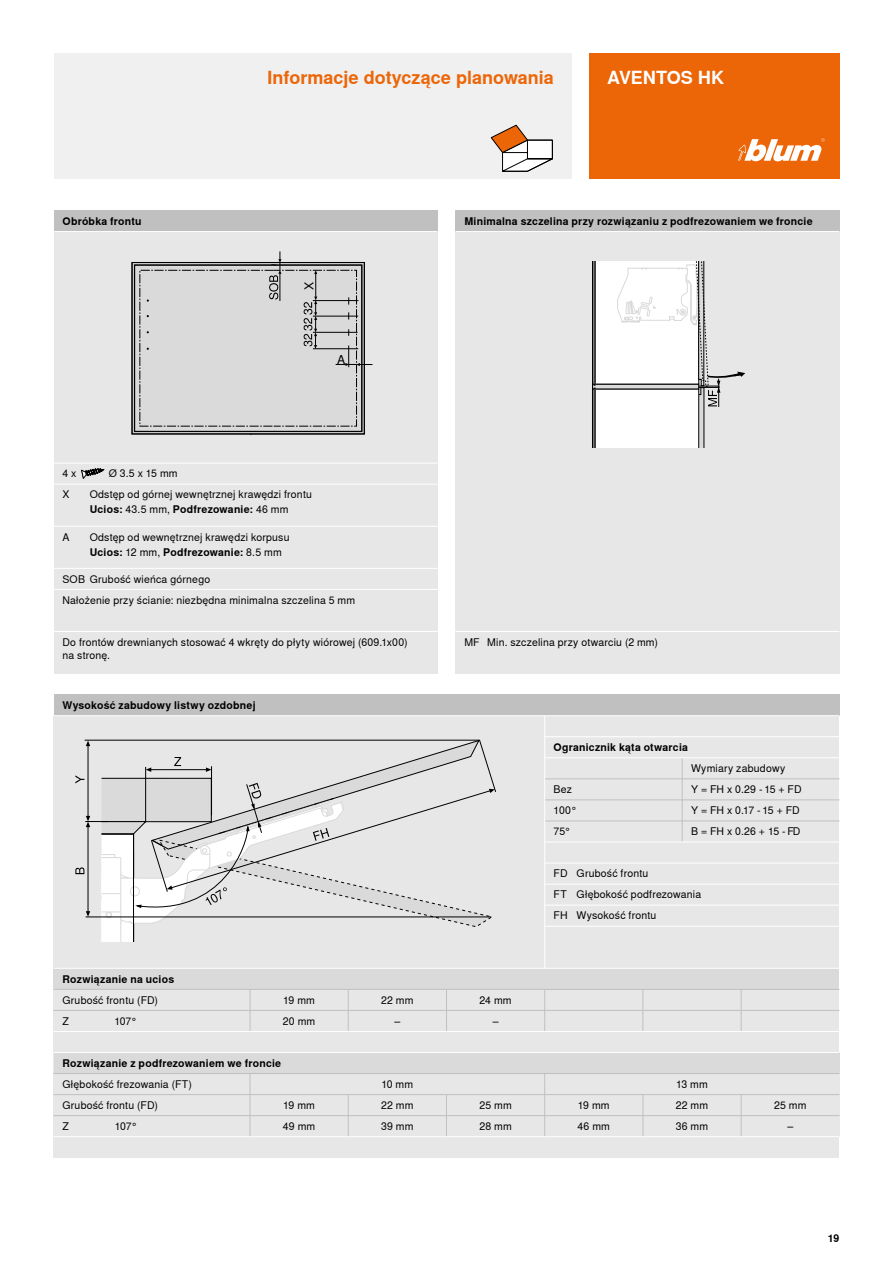
<style>
.page{position:relative;width:893px;height:1263px;background:#fff}
.page>*{position:absolute;margin:0;border:0;box-sizing:border-box;transform-origin:0 0}
.t1{font:700 18px "Nimbus Sans Global";color:#ec6608}
.t2{font:700 18px "Nimbus Sans Global";letter-spacing:-.005em;color:#fff}
.t3{font:10.5px/21px "Nimbus Sans Global";letter-spacing:.02em;color:#000}
.t4{font:700 10.5px "Nimbus Sans Global";letter-spacing:.02em;color:#000}
.t5{font:10.5px/21px "Nimbus Sans Global";color:#000}
.s1{font-weight:700}
</style>
<div class="page">
<div style="left:589px;top:54px;width:250px;height:125px;background:#ec6608"></div>
<div style="left:54px;top:54px;width:517px;height:125px;background:#f0f0f0"></div>
<svg style="left:738px;top:138px;width:87px;height:23px"></svg>
<div style="left:54px;top:232px;width:383px;height:442px;background:#e7e7e7"></div>
<div style="left:455px;top:232px;width:384px;height:442px;background:#e7e7e7"></div>
<div style="left:54px;top:716px;width:785px;height:442px;background:#e7e7e7"></div>
<svg style="left:81px;top:468px;width:23px;height:11px"></svg>
<svg style="left:592px;top:261px;width:153px;height:187px"></svg>
<svg style="left:75px;top:739px;width:421px;height:203px"></svg>
<div style="left:54px;top:210px;width:384px;height:22px;background:#c1c0c0"></div>
<div style="left:455px;top:210px;width:384px;height:22px;background:#c1c0c0"></div>
<div style="left:54px;top:695px;width:785px;height:21px;background:#c1c0c0"></div>
<svg style="left:491px;top:125px;width:62px;height:46px"></svg>
<div style="left:54px;top:968px;width:785px;height:21px;background:#dadada"></div>
<div style="left:54px;top:1052px;width:785px;height:21px;background:#dadada"></div>
<hr style="left:455px;top:231px;width:384px;height:1px;background:#fff">
<hr style="left:54px;top:589px;width:384px;height:1px;background:#fff">
<hr style="left:54px;top:631px;width:384px;height:1px;background:#fff">
<hr style="left:54px;top:463px;width:383px;height:1px;background:#fff">
<hr style="left:54px;top:484px;width:383px;height:1px;background:#fff">
<hr style="left:54px;top:568px;width:384px;height:1px;background:#fff">
<hr style="left:54px;top:526px;width:383px;height:1px;background:#fff">
<hr style="left:54px;top:231px;width:384px;height:1px;background:#fff">
<hr style="left:54px;top:715px;width:785px;height:1px;background:#fff">
<hr style="left:545px;top:736px;width:294px;height:1px;background:#fff">
<hr style="left:545px;top:820px;width:294px;height:1px;background:#c1c0c0">
<hr style="left:545px;top:799px;width:294px;height:1px;background:#c1c0c0">
<hr style="left:545px;top:778px;width:294px;height:1px;background:#c1c0c0">
<hr style="left:455px;top:631px;width:384px;height:1px;background:#fff">
<hr style="left:348px;top:1094px;width:1px;height:42px;background:#c1c0c0">
<hr style="left:446px;top:1094px;width:1px;height:42px;background:#c1c0c0">
<hr style="left:643px;top:1095px;width:1px;height:42px;background:#c1c0c0">
<hr style="left:741px;top:1094px;width:1px;height:42px;background:#c1c0c0">
<hr style="left:54px;top:968px;width:785px;height:1px;background:#fff">
<hr style="left:54px;top:1010px;width:785px;height:1px;background:#c1c0c0">
<hr style="left:54px;top:1094px;width:785px;height:1px;background:#c1c0c0">
<hr style="left:54px;top:1115px;width:785px;height:1px;background:#c1c0c0">
<hr style="left:682px;top:758px;width:1px;height:84px;background:#c1c0c0">
<hr style="left:544px;top:716px;width:1px;height:252px;background:#fff">
<hr style="left:250px;top:989px;width:1px;height:42px;background:#c1c0c0">
<hr style="left:348px;top:989px;width:1px;height:42px;background:#c1c0c0">
<hr style="left:250px;top:1073px;width:1px;height:63px;background:#c1c0c0">
<hr style="left:446px;top:989px;width:1px;height:42px;background:#c1c0c0">
<hr style="left:544px;top:989px;width:1px;height:42px;background:#c1c0c0">
<hr style="left:642px;top:989px;width:1px;height:42px;background:#c1c0c0">
<hr style="left:741px;top:989px;width:1px;height:42px;background:#c1c0c0">
<hr style="left:544px;top:1073px;width:1px;height:64px;background:#c1c0c0">
<hr style="left:54px;top:1073px;width:785px;height:1px;background:#c1c0c0">
<hr style="left:54px;top:1031px;width:785px;height:1px;background:#fff">
<hr style="left:54px;top:1052px;width:785px;height:1px;background:#fff">
<hr style="left:54px;top:1136px;width:785px;height:1px;background:#fff">
<hr style="left:54px;top:989px;width:785px;height:1px;background:#c1c0c0">
<hr style="left:545px;top:842px;width:294px;height:1px;background:#fff">
<hr style="left:545px;top:863px;width:294px;height:1px;background:#fff">
<hr style="left:545px;top:884px;width:294px;height:1px;background:#fff">
<hr style="left:545px;top:905px;width:294px;height:1px;background:#fff">
<hr style="left:545px;top:926px;width:294px;height:1px;background:#fff">
<hr style="left:545px;top:757px;width:294px;height:1px;background:#fff">
<svg style="left:132px;top:251px;width:240px;height:183px"></svg>
<p class="t4" style="left:63px;top:215px;width:81px">Obróbka frontu</p>
<h1 class="t1" style="left:267px;top:67px;width:288px">Informacje dotyczące planowania</h1>
<h1 class="t2" style="left:607px;top:67px;width:119px">AVENTOS HK</h1>
<p class="t4" style="left:464px;top:215px;width:350px">Minimalna szczelina przy rozwiązaniu z podfrezowaniem we froncie</p>
<p class="t3" style="left:63px;top:463px;width:16px">4 x</p>
<p class="t3" style="left:109px;top:463px;width:70px">Ø 3.5 x 15 mm</p>
<p class="t3" style="left:63px;top:484px;width:9px">X</p>
<p class="t3" style="left:90px;top:487px;width:224px;line-height:15px">Odstęp od górnej wewnętrznej krawędzi frontu<br><span class="s1">Ucios:</span> 43.5 mm, <span class="s1">Podfrezowanie:</span> 46 mm</p>
<p class="t3" style="left:63px;top:526px;width:9px">A</p>
<p class="t3" style="left:90px;top:529px;width:201px;line-height:15px">Odstęp od wewnętrznej krawędzi korpusu<br><span class="s1">Ucios:</span> 12 mm, <span class="s1">Podfrezowanie:</span> 8.5 mm</p>
<p class="t3" style="left:63px;top:568px;width:294px">SOB Grubość wieńca górnego<br>Nałożenie przy ścianie: niezbędna minimalna szczelina 5 mm</p>
<p class="t3" style="left:63px;top:635px;width:347px;line-height:13.5px">Do frontów drewnianych stosować 4 wkręty do płyty wiórowej (609.1x00) na stronę.</p>
<p class="t4" style="left:63px;top:699px;width:195px">Wysokość zabudowy listwy ozdobnej</p>
<p class="t4" style="left:62px;top:973px;width:113px">Rozwiązanie na ucios</p>
<p class="t3" style="left:63px;top:989px;width:97px">Grubość frontu (FD)</p>
<p class="t3" style="left:63px;top:1010px;width:8px">Z</p>
<p class="t3" style="left:115px;top:1010px;width:24px">107°</p>
<p class="t3" style="left:283px;top:989px;width:34px">19 mm<br>20 mm</p>
<p class="t4" style="left:63px;top:1057px;width:220px">Rozwiązanie z podfrezowaniem we froncie</p>
<p class="t3" style="left:381px;top:989px;width:34px">22 mm</p>
<p class="t3" style="left:394px;top:1010px;width:7px">–</p>
<p class="t3" style="left:464px;top:632px;width:195px">MF Min. szczelina przy otwarciu (2 mm)</p>
<p class="t4" style="left:554px;top:741px;width:136px">Ogranicznik kąta otwarcia</p>
<p class="t3" style="left:554px;top:779px;width:20px">Bez</p>
<p class="t3" style="left:554px;top:800px;width:25px">100°</p>
<p class="t3" style="left:554px;top:821px;width:19px">75°</p>
<p class="t3" style="left:691px;top:758px;width:96px">Wymiary zabudowy</p>
<p class="t5" style="left:691px;top:779px;width:112px">Y = FH x 0.29 - 15 + FD<br>Y = FH x 0.17 - 15 + FD<br>B = FH x 0.26 + 15 - FD</p>
<p class="t3" style="left:479px;top:989px;width:34px;text-align:center">24 mm –</p>
<p class="t3" style="left:554px;top:863px;width:149px">FD Grubość frontu<br>FT Głębokość podfrezowania<br>FH Wysokość frontu</p>
<p class="t3" style="left:62px;top:1074px;width:131px">Głębokość frezowania (FT)<br>Grubość frontu (FD)</p>
<p class="t3" style="left:62px;top:1116px;width:8px">Z</p>
<p class="t3" style="left:115px;top:1116px;width:24px">107°</p>
<p class="t3" style="left:381px;top:1074px;width:33px">10 mm</p>
<p class="t3" style="left:676px;top:1074px;width:33px">13 mm</p>
<p class="t3" style="left:283px;top:1095px;width:33px">19 mm</p>
<p class="t3" style="left:381px;top:1095px;width:34px">22 mm</p>
<p class="t3" style="left:479px;top:1095px;width:34px">25 mm</p>
<p class="t3" style="left:578px;top:1095px;width:33px">19 mm</p>
<p class="t3" style="left:676px;top:1095px;width:34px">22 mm</p>
<p class="t3" style="left:774px;top:1095px;width:34px">25 mm</p>
<p class="t3" style="left:283px;top:1116px;width:34px">49 mm</p>
<p class="t3" style="left:381px;top:1116px;width:34px">39 mm</p>
<p class="t3" style="left:479px;top:1116px;width:34px">28 mm</p>
<p class="t3" style="left:578px;top:1116px;width:34px">46 mm</p>
<p class="t3" style="left:676px;top:1116px;width:34px">36 mm</p>
<p class="t3" style="left:787px;top:1116px;width:7px">–</p>
<p class="t4" style="left:828px;top:1232px;width:13px">19</p>
</div>
